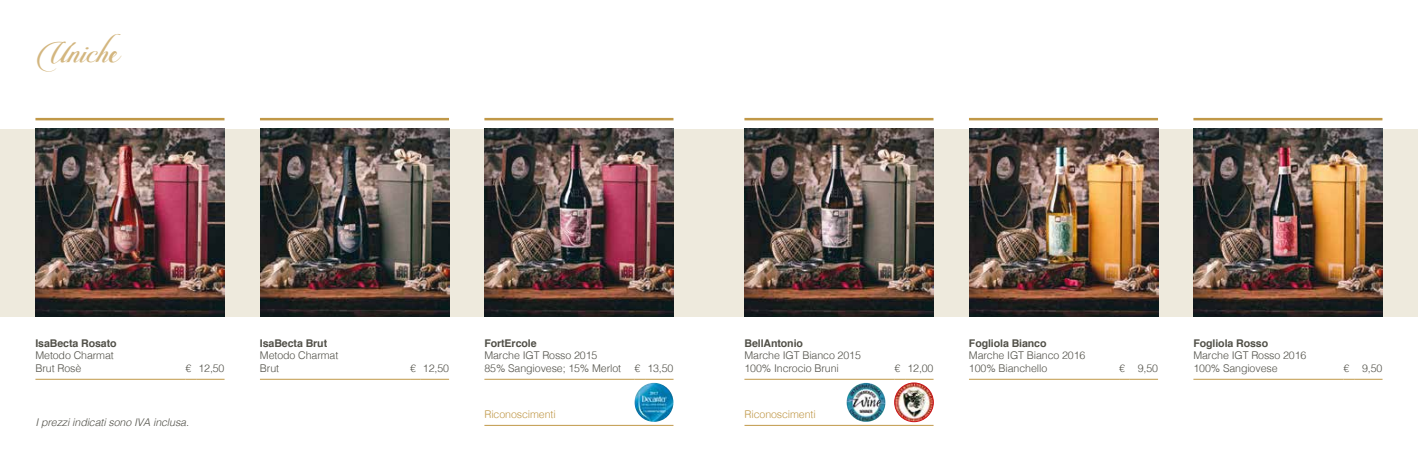
<style>
.page{position:relative;width:1418px;height:461px;background:#fff}
.page>*{position:absolute;margin:0;border:0;box-sizing:border-box;transform-origin:0 0}
.t1{font:35px "Pateglamt Scriptdemoversion";letter-spacing:.01em;color:#d3b67f}
.t2{font:300 10.62px/12.8px "Helvetica";letter-spacing:-.01em;color:#515048}
.t3{font:700 10.62px "Helvetica";letter-spacing:-.01em;color:#515048}
.t4{font:italic 300 10.62px "Helvetica";letter-spacing:-.01em;color:#515048}
.t5{font:300 10.62px "Helvetica";letter-spacing:-.01em;color:#c09848}
</style>
<div class="page">
<div style="left:0;top:128px;width:1417px;height:188px;background:#eeeadd"></div>
<img style="left:36px;top:128px;width:188px;height:188px">
<hr style="left:35px;top:379px;width:150px;height:1px;background:#c09848">
<svg style="left:185px;top:379px;width:39px;height:1px"></svg>
<hr style="left:35px;top:118px;width:189px;height:2px;background:#c09848">
<img style="left:260px;top:128px;width:189px;height:188px">
<hr style="left:260px;top:379px;width:150px;height:1px;background:#c09848">
<svg style="left:410px;top:379px;width:39px;height:1px"></svg>
<hr style="left:260px;top:118px;width:189px;height:2px;background:#c09848">
<img style="left:484px;top:128px;width:189px;height:188px">
<hr style="left:484px;top:379px;width:150px;height:1px;background:#c09848">
<svg style="left:634px;top:379px;width:39px;height:1px"></svg>
<hr style="left:484px;top:118px;width:189px;height:2px;background:#c09848">
<img style="left:744px;top:128px;width:189px;height:188px">
<hr style="left:744px;top:379px;width:150px;height:1px;background:#c09848">
<svg style="left:894px;top:379px;width:39px;height:1px"></svg>
<hr style="left:744px;top:118px;width:189px;height:2px;background:#c09848">
<img style="left:969px;top:128px;width:188px;height:188px">
<hr style="left:969px;top:379px;width:150px;height:1px;background:#c09848">
<svg style="left:1119px;top:379px;width:39px;height:1px"></svg>
<hr style="left:969px;top:118px;width:188px;height:2px;background:#c09848">
<img style="left:1193px;top:128px;width:189px;height:188px">
<hr style="left:1193px;top:379px;width:150px;height:1px;background:#c09848">
<svg style="left:1343px;top:379px;width:39px;height:1px"></svg>
<hr style="left:1193px;top:118px;width:189px;height:2px;background:#c09848">
<img style="left:634px;top:383px;width:39px;height:38px;border-radius:19px">
<hr style="left:484px;top:425px;width:189px;height:1px;background:#c09848">
<img style="left:894px;top:383px;width:39px;height:38px;border-radius:19px">
<div style="left:894px;top:383px;width:39px;height:38px;border:1px solid #cd1316;border-radius:50%"></div>
<hr style="left:744px;top:425px;width:189px;height:1px;background:#c09848">
<img style="left:846px;top:383px;width:39px;height:38px;border-radius:19px">
<h1 class="t1" style="left:35px;top:29px;width:84px">Uniche</h1>
<p class="t3" style="left:35px;top:334px;width:83px">IsaBecta Rosato</p>
<p class="t2" style="left:35px;top:348px;width:80px">Metodo Charmat<br>Brut Rosè</p>
<p class="t2" style="left:185px;top:361px;width:40px">€ 12,50</p>
<p class="t4" style="left:35px;top:412px;width:155px">I prezzi indicati sono IVA inclusa.</p>
<p class="t3" style="left:260px;top:334px;width:69px">IsaBecta Brut</p>
<p class="t2" style="left:260px;top:348px;width:80px">Metodo Charmat<br>Brut</p>
<p class="t2" style="left:410px;top:361px;width:40px">€ 12,50</p>
<p class="t3" style="left:484px;top:334px;width:54px">FortErcole</p>
<p class="t2" style="left:484px;top:348px;width:138px">Marche IGT Rosso 2015<br>85% Sangiovese; 15% Merlot</p>
<p class="t2" style="left:634px;top:361px;width:40px">€ 13,50</p>
<p class="t3" style="left:744px;top:334px;width:60px">BellAntonio</p>
<p class="t2" style="left:744px;top:348px;width:118px">Marche IGT Bianco 2015<br>100% Incrocio Bruni</p>
<p class="t5" style="left:484px;top:405px;width:73px">Riconoscimenti</p>
<p class="t5" style="left:744px;top:405px;width:73px">Riconoscimenti</p>
<p class="t2" style="left:894px;top:361px;width:40px">€ 12,00</p>
<p class="t3" style="left:969px;top:334px;width:79px">Fogliola Bianco</p>
<p class="t2" style="left:969px;top:348px;width:118px">Marche IGT Bianco 2016<br>100% Bianchello</p>
<p class="t2" style="left:1119px;top:361px;width:40px">€ 9,50</p>
<p class="t3" style="left:1193px;top:334px;width:76px">Fogliola Rosso</p>
<p class="t2" style="left:1193px;top:348px;width:115px">Marche IGT Rosso 2016<br>100% Sangiovese</p>
<p class="t2" style="left:1343px;top:361px;width:40px">€ 9,50</p>
</div>
